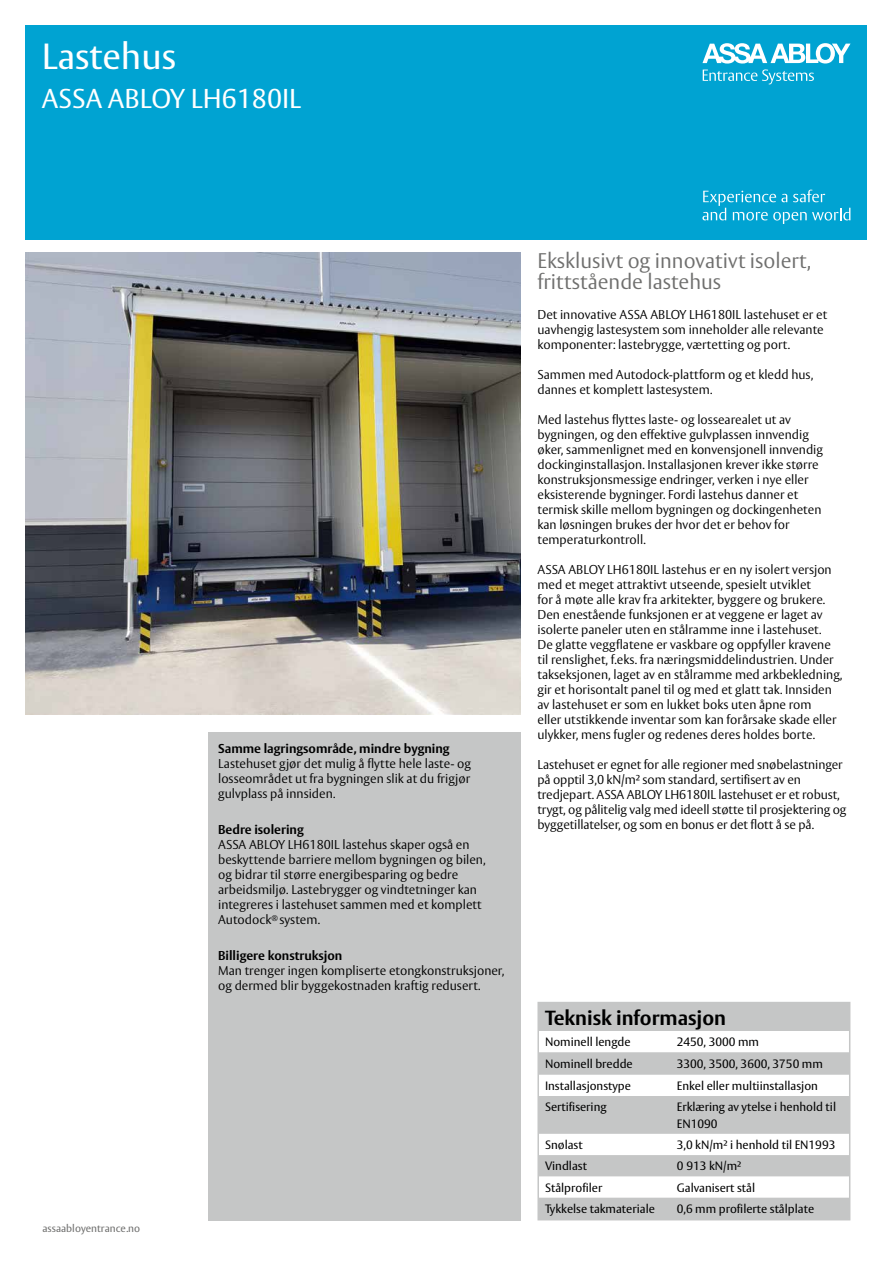
<style>
.page{position:relative;width:893px;height:1263px;background:#fff}
.page>*{position:absolute;margin:0;border:0;box-sizing:border-box;transform-origin:0 0}
.t1{font:36px "ASSA Vesta";color:#fff}
.t2{font:27px "ASSA Vesta";color:#fff}
.t3{font:300 21px/21px "ASSA Vesta";color:#6f6f6e}
.t4{font:700 20.25px "ASSA Vesta";color:#000}
.t5{font:300 12.75px/15px "ASSA Vesta";color:#000}
.t6{font:700 12.75px "ASSA Vesta";color:#000}
.t7{font:12px/16.5px "ASSA Vesta";color:#000}
.t8{font:10.5px "ASSA Vesta";color:#6f6f6e}
</style>
<div class="page">
<div style="left:25px;top:25px;width:842px;height:215px;background:#00a3d2"></div>
<svg style="left:702px;top:43px;width:148px;height:41px"></svg>
<svg style="left:702px;top:190px;width:148px;height:34px"></svg>
<img style="left:25px;top:252px;width:495px;height:462px">
<div style="left:207px;top:732px;width:313px;height:488px;background:#c5c6c6"></div>
<div style="left:539px;top:1003px;width:310px;height:28px;background:#c5c6c6"></div>
<svg style="left:540px;top:1052px;width:307px;height:165px;fill:#c5c6c6"></svg>
<div style="left:537px;top:1002px;width:313px;height:218px;border:2px solid #c5c6c6"></div>
<h1 class="t1" style="left:42px;top:35px;width:136px">Lastehus</h1>
<h2 class="t2" style="left:42px;top:82px;width:261px">ASSA ABLOY LH6180IL</h2>
<p class="t8" style="left:43px;top:1222px;width:99px">assaabloyentrance.no</p>
<p class="t6" style="left:218px;top:740px;width:233px">Samme lagringsområde, mindre bygning</p>
<p class="t5" style="left:218px;top:756px;width:254px;text-align:justify">Lastehuset gjør det mulig å flytte hele laste- og losseområdet ut fra bygningen slik at du frigjør gulvplass på innsiden.</p>
<p class="t6" style="left:218px;top:822px;width:87px">Bedre isolering</p>
<p class="t5" style="left:218px;top:838px;width:269px">ASSA ABLOY LH6180IL lastehus skaper også en beskyttende barriere mellom bygningen og bilen, og bidrar til større energibesparing og bedre arbeidsmiljø. Lastebrygger og vindtetninger kan integreres i lastehuset sammen med et komplett Autodock<sup>®</sup> system.</p>
<p class="t6" style="left:218px;top:948px;width:126px">Billigere konstruksjon</p>
<p class="t5" style="left:218px;top:964px;width:288px">Man trenger ingen kompliserte etongkonstruksjoner, og dermed blir byggekostnaden kraftig redusert.</p>
<h3 class="t3" style="left:537px;top:251px;width:275px">Eksklusivt og innovativt isolert, frittstående lastehus</h3>
<p class="t5" style="left:537px;top:308px;width:291px">Det innovative ASSA ABLOY LH6180IL lastehuset er et uavhengig lastesystem som inneholder alle relevante komponenter: lastebrygge, værtetting og port.</p>
<p class="t5" style="left:537px;top:368px;width:277px">Sammen med Autodock-plattform og et kledd hus, dannes et komplett lastesystem.</p>
<p class="t5" style="left:537px;top:413px;width:287px">Med lastehus flyttes laste- og lossearealet ut av bygningen, og den effektive gulvplassen innvendig øker, sammenlignet med en konvensjonell innvendig dockinginstallasjon. Installasjonen krever ikke større konstruksjonsmessige endringer, verken i nye eller eksisterende bygninger. Fordi lastehus danner et termisk skille mellom bygningen og dockingenheten kan løsningen brukes der hvor det er behov for temperaturkontroll.</p>
<p class="t5" style="left:537px;top:563px;width:307px">ASSA ABLOY LH6180IL lastehus er en ny isolert versjon med et meget attraktivt utseende, spesielt utviklet<br>for å møte alle krav fra arkitekter, byggere og brukere.<br>Den enestående funksjonen er at veggene er laget av isolerte paneler uten en stålramme inne i lastehuset.<br>De glatte veggflatene er vaskbare og oppfyller kravene til renslighet, f.eks. fra næringsmiddelindustrien. Under takseksjonen, laget av en stålramme med arkbekledning, gir et horisontalt panel til og med et glatt tak. Innsiden av lastehuset er som en lukket boks uten åpne rom<br>eller utstikkende inventar som kan forårsake skade eller ulykker, mens fugler og redenes deres holdes borte.</p>
<p class="t5" style="left:537px;top:758px;width:311px">Lastehuset er egnet for alle regioner med snøbelastninger på opptil 3,0 kN/m² som standard, sertifisert av en tredjepart. ASSA ABLOY LH6180IL lastehuset er et robust, trygt, og pålitelig valg med ideell støtte til prosjektering og byggetillatelser, og som en bonus er det flott å se på.</p>
<h3 class="t4" style="left:545px;top:1005px;width:183px">Teknisk informasjon</h3>
<p class="t7" style="left:545px;top:1034px;width:87px">Nominell lengde</p>
<p class="t7" style="left:677px;top:1034px;width:84px">2450, 3000 mm</p>
<p class="t7" style="left:545px;top:1056px;width:89px">Nominell bredde</p>
<p class="t7" style="left:677px;top:1056px;width:148px">3300, 3500, 3600, 3750 mm</p>
<p class="t7" style="left:545px;top:1078px;width:88px">Installasjonstype</p>
<p class="t7" style="left:677px;top:1078px;width:143px">Enkel eller multiinstallasjon</p>
<p class="t7" style="left:545px;top:1099px;width:63px">Sertifisering</p>
<p class="t7" style="left:677px;top:1099px;width:161px">Erklæring av ytelse i henhold til<br>EN1090</p>
<p class="t7" style="left:545px;top:1137px;width:39px">Snølast</p>
<p class="t7" style="left:677px;top:1137px;width:160px">3,0 kN/m² i henhold til EN1993</p>
<p class="t7" style="left:545px;top:1158px;width:43px">Vindlast</p>
<p class="t7" style="left:677px;top:1158px;width:66px">0 913 kN/m²</p>
<p class="t7" style="left:545px;top:1180px;width:59px">Stålprofiler</p>
<p class="t7" style="left:677px;top:1180px;width:80px">Galvanisert stål</p>
<p class="t7" style="left:545px;top:1201px;width:111px">Tykkelse takmateriale</p>
<p class="t7" style="left:677px;top:1201px;width:139px">0,6 mm profilerte stålplate</p>
</div>
